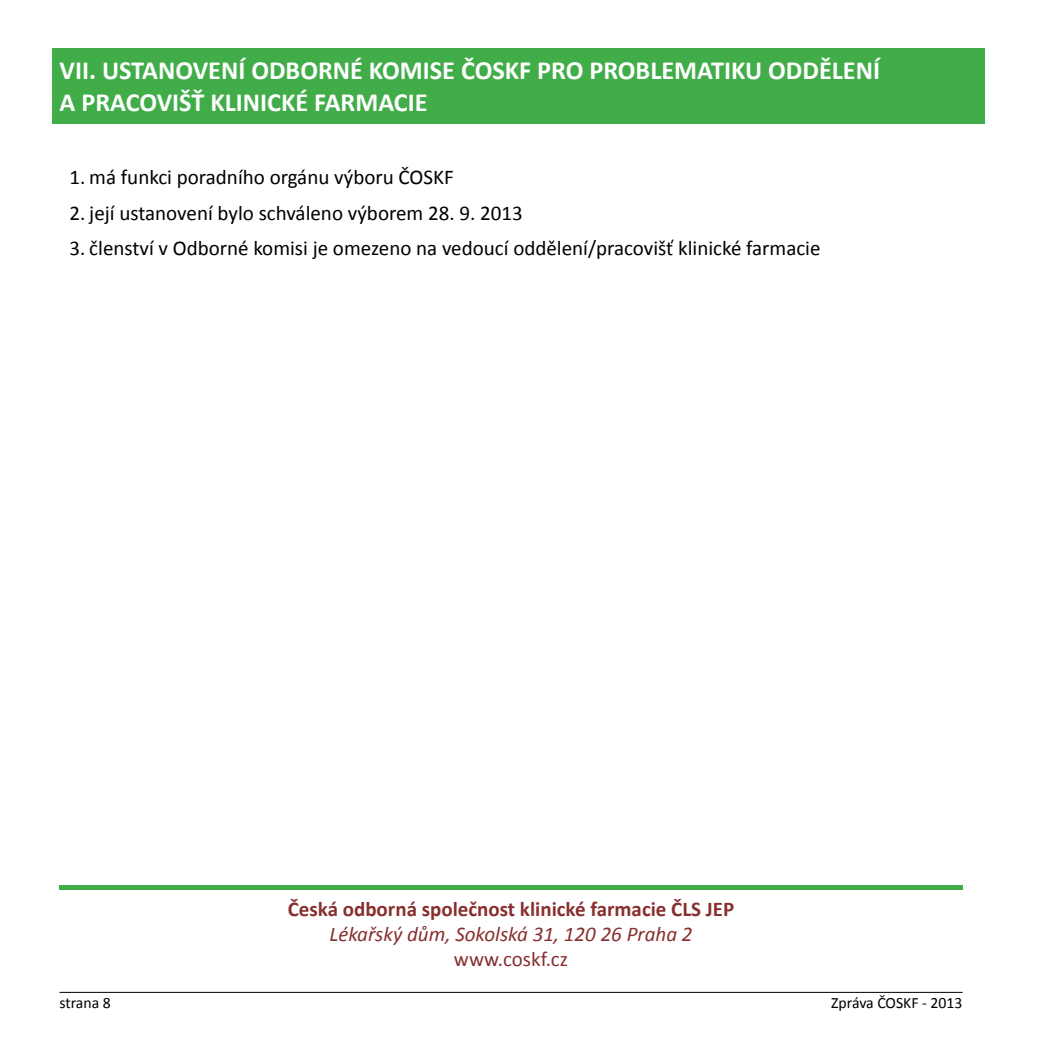
<style>
.page{position:relative;width:1042px;height:1042px;background:#fff}
.page>*{position:absolute;margin:0;border:0;box-sizing:border-box;transform-origin:0 0}
.t1{font:700 26.25px/31.5px "Calibri";color:#fff}
.t2{font:21px "Calibri";color:#000}
.t3{font:700 21px/25.2px "Calibri";color:#872f2e;text-align:center}
.t4{font:15.75px "Calibri";color:#000}
.s1{font-weight:400;font-style:italic}
.s2{font-weight:400}
</style>
<div class="page">
<hr style="left:60px;top:992px;width:902px;height:1px;background:#000">
<div style="left:52px;top:48px;width:933px;height:76px;background:#41ad49"></div>
<div style="left:60px;top:885px;width:902px;height:5px;background:#41ad49"></div>
<p class="t1" style="left:60px;top:55px;width:822px">VII. USTANOVENÍ ODBORNÉ KOMISE ČOSKF PRO PROBLEMATIKU ODDĚLENÍ<br>A PRACOVIŠŤ KLINICKÉ FARMACIE</p>
<p class="t2" style="left:69px;top:164px;width:386px">1. má funkci poradního orgánu výboru ČOSKF</p>
<p class="t2" style="left:69px;top:199px;width:455px">2. její ustanovení bylo schváleno výborem 28. 9. 2013</p>
<p class="t2" style="left:69px;top:234px;width:752px">3. členství v Odborné komisi je omezeno na vedoucí oddělení/pracovišť klinické farmacie</p>
<p class="t3" style="left:288px;top:896px;width:448px">Česká odborná společnost klinické farmacie ČLS JEP<br><span class="s1">Lékařský dům, Sokolská 31, 120 26 Praha 2 </span><span class="s2">www.coskf.cz</span></p>
<p class="t4" style="left:60px;top:992px;width:53px">strana 8</p>
<p class="t4" style="left:831px;top:992px;width:133px">Zpráva ČOSKF - 2013</p>
</div>
